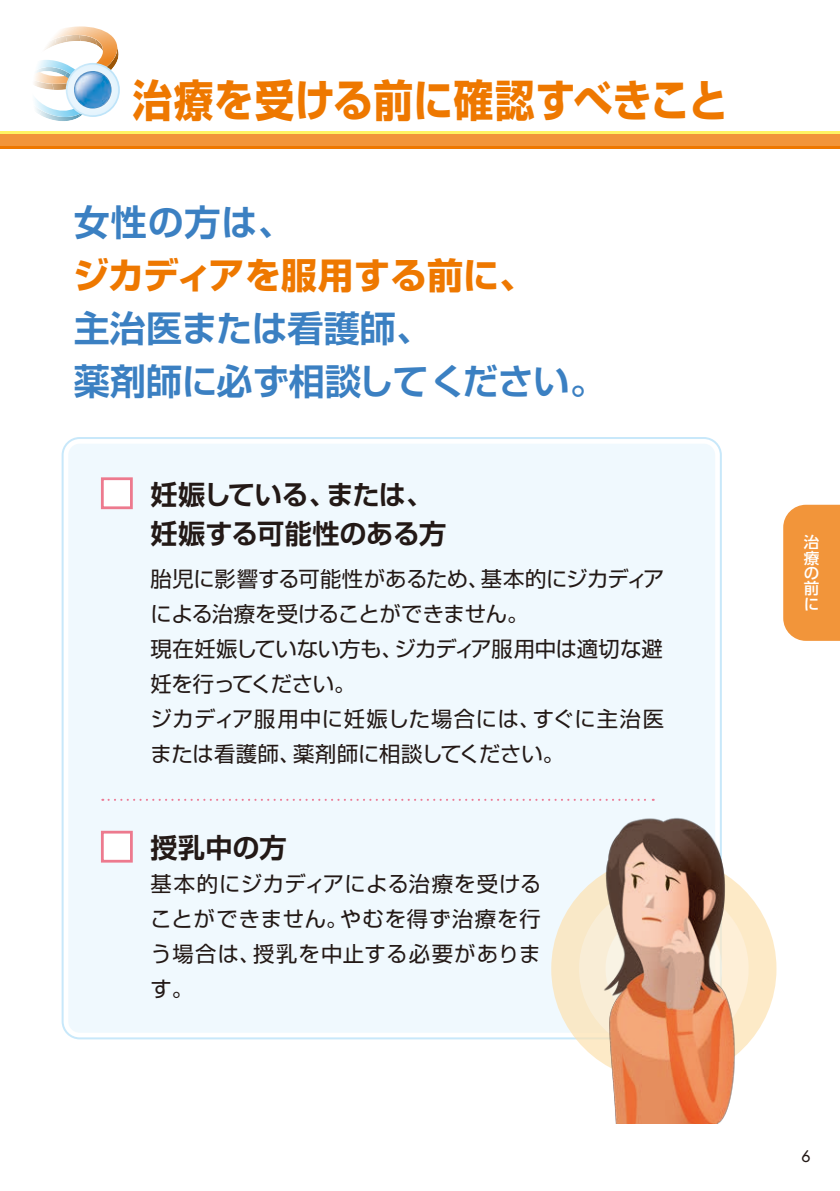
<style>
.page{position:relative;width:840px;height:1191px;background:#fff}
.page>*{position:absolute;margin:0;border:0;box-sizing:border-box;transform-origin:0 0}
.t1{font:700 44px "Shin Go Pro";letter-spacing:.015em;color:#ee7800;scale:.9 1}
.t2{font:700 36px/53px "Shin Go Pro De";letter-spacing:.005em;color:#3b80c2}
.t3{font:700 36px "Shin Go Pro";color:#ee7800}
.t4{font:700 27.2px/38.8px "Shin Go Pro De";letter-spacing:-.015em;color:#231916}
.t5{font:21.4px/35px "Shin Go Pro";color:#231916}
.t6{font:500 15.6px/15.4px "UD Shin Go Pro";color:#fff;text-align:justify}
.t7{font:500 15.6px "Futura Std";color:#231916}
</style>
<div class="page">
<div style="left:783px;top:505px;width:56px;height:136px;background:#f2953a"></div>
<div style="left:0;top:133px;width:839px;height:13px;background:#f2953a"></div>
<hr style="left:0;top:131px;width:839px;height:2px;background:#fff463">
<hr style="left:0;top:146px;width:839px;height:3px;background:#ee7800">
<svg style="left:34px;top:26px;width:84px;height:95px"></svg>
<svg style="left:67px;top:64px;width:52px;height:52px"></svg>
<div style="left:66px;top:63px;width:54px;height:54px;border:2px solid #bee4f9;border-radius:50%"></div>
<img style="left:74px;top:71px;width:37px;height:38px;border-radius:19px">
<div style="left:68px;top:444px;width:646px;height:588px;background:#f0f9fe;border-radius:11px"></div>
<div style="left:102px;top:479px;width:29px;height:29px;background:#fff"></div>
<div style="left:101px;top:477px;width:32px;height:32px;border:3px solid #ed7a8e"></div>
<div style="left:102px;top:832px;width:29px;height:29px;background:#fff"></div>
<div style="left:101px;top:830px;width:32px;height:32px;border:3px solid #ed7a8e"></div>
<svg style="left:102px;top:798px;width:551px;height:3px"></svg>
<img style="left:555px;top:802px;width:218px;height:321px">
<h1 class="t1" style="left:133px;top:65px;width:662px">治療を受ける前に確認すべきこと</h1>
<h2 class="t2" style="left:74px;top:192px;width:221px">女性の方は、</h2>
<h2 class="t3" style="left:73px;top:247px;width:463px">ジカディアを服用する前に、</h2>
<h2 class="t2" style="left:74px;top:298px;width:533px">主治医または看護師、<br>薬剤師に必ず相談してください。</h2>
<p class="t4" style="left:150px;top:472px;width:297px">妊娠している、または、妊娠する可能性のある方</p>
<p class="t5" style="left:150px;top:559px;width:515px">胎児に影響する可能性があるため、基本的にジカディアによる治療を受けることができません。<br>現在妊娠していない方も、ジカディア服用中は適切な避妊を行ってください。<br>ジカディア服用中に妊娠した場合には、すぐに主治医または看護師、薬剤師に相談してください。</p>
<p class="t4" style="left:150px;top:825px;width:137px">授乳中の方</p>
<p class="t5" style="left:150px;top:863px;width:392px;text-align:justify">基本的にジカディアによる治療を受けることができません。やむを得ず治療を行う場合は、授乳を中止する必要があります。</p>
<p class="t6" style="left:803px;top:534px;width:17px">治療の前に</p>
<p class="t7" style="left:801px;top:1146px;width:11px">6</p>
</div>
